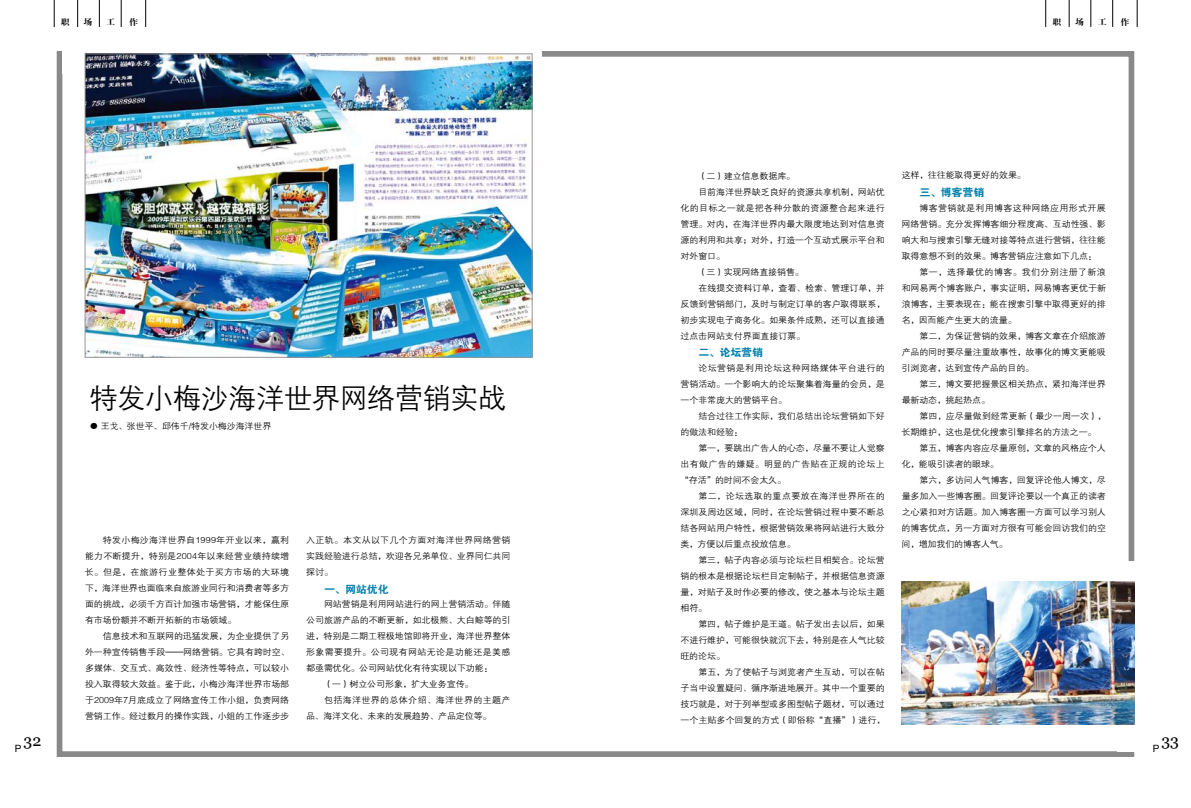
<style>
.page{position:relative;width:1191px;height:808px;background:#fff}
.page>*{position:absolute;margin:0;border:0;box-sizing:border-box;transform-origin:0 0}
.t1{font:28.1px "FZZDXJW GB1 0";letter-spacing:-.01em;color:#000}
.t2{font:16px "Georgia";color:#000}
.t3{font:10.4px "FZDHTJW GB1 0";letter-spacing:-.01em;color:#007fab;scale:1.05 1}
.t4{font:8.6px/16px "FZZDXJW GB1 0";letter-spacing:-.01em;color:#000;text-align:justify;scale:1.05 1}
.t5{font:8.6px "FZZDXJW GB1 0";letter-spacing:.035em;color:#000;scale:1.05 1}
.t6{font:8.6px "FZZDXJW GB1 0";letter-spacing:.04em;color:#000;scale:1.05 1}
.t7{font:8.6px "FZDBSJW GB1 0";color:#000;scale:1.05 1}
</style>
<div class="page">
<div style="left:57px;top:51px;width:1077px;height:706px;border:6px solid #898989"></div>
<div style="left:1117px;top:561px;width:60px;height:190px;background:#fff"></div>
<div style="left:62px;top:40px;width:480px;height:34px;background:#fff"></div>
<img style="left:87px;top:55px;width:443px;height:301px">
<div style="left:85px;top:53px;width:447px;height:305px;border:1px solid #9a9598"></div>
<img style="left:901px;top:582px;width:233px;height:142px">
<svg style="left:54px;top:0;width:1px;height:27px"></svg>
<svg style="left:77px;top:0;width:1px;height:27px"></svg>
<svg style="left:99px;top:0;width:1px;height:27px"></svg>
<svg style="left:121px;top:0;width:1px;height:27px"></svg>
<svg style="left:145px;top:0;width:1px;height:27px"></svg>
<svg style="left:1045px;top:0;width:1px;height:27px"></svg>
<svg style="left:1068px;top:0;width:1px;height:27px"></svg>
<svg style="left:1090px;top:0;width:1px;height:27px"></svg>
<svg style="left:1112px;top:0;width:1px;height:27px"></svg>
<svg style="left:1136px;top:0;width:1px;height:27px"></svg>
<p class="t7" style="left:61px;top:18px;width:10px">职</p>
<p class="t7" style="left:84px;top:18px;width:10px">场</p>
<p class="t7" style="left:106px;top:18px;width:10px">工</p>
<p class="t7" style="left:129px;top:18px;width:10px">作</p>
<h2 class="t2" style="left:15px;top:731px;width:28px"><sub>P</sub>32</h2>
<h1 class="t1" style="left:89px;top:384px;width:418px">特发小梅沙海洋世界网络营销实战</h1>
<p class="t4" style="left:89px;top:418px;width:175px">● 王戈、张世平、邱伟千/特发小梅沙海洋世界</p>
<p class="t4" style="left:85px;top:532px;width:196px;text-indent:18px">特发小梅沙海洋世界自1999年开业以来，赢利能力不断提升，特别是2004年以来经营业绩持续增长。但是，在旅游行业整体处于买方市场的大环境下，海洋世界也面临来自旅游业同行和消费者等多方面的挑战，必须千方百计加强市场营销，才能保住原有市场份额并不断开拓新的市场领域。</p>
<p class="t4" style="left:85px;top:628px;width:196px;text-indent:18px">信息技术和互联网的迅猛发展，为企业提供了另外一种宣传销售手段——网络营销。它具有跨时空、多媒体、交互式、高效性、经济性等特点，可以较小投入取得较大效益。鉴于此，小梅沙海洋世界市场部于2009年7月底成立了网络宣传工作小组，负责网络营销工作。经过数月的操作实践，小组的工作逐步步</p>
<p class="t4" style="left:306px;top:532px;width:196px">入正轨。本文从以下几个方面对海洋世界网络营销实践经验进行总结，欢迎各兄弟单位、业界同仁共同探讨。</p>
<p class="t3" style="left:324px;top:583px;width:63px">一、网站优化</p>
<p class="t4" style="left:324px;top:596px;width:179px">网站营销是利用网站进行的网上营销活动。伴随</p>
<p class="t4" style="left:306px;top:612px;width:196px">公司旅游产品的不断更新，如北极熊、大白鲸等的引</p>
<p class="t4" style="left:306px;top:628px;width:196px">进，特别是二期工程极地馆即将开业，海洋世界整体</p>
<p class="t5" style="left:306px;top:647px;width:196px">形象需要提升。公司现有网站无论是功能还是美感</p>
<p class="t4" style="left:306px;top:660px;width:179px">都亟需优化。公司网站优化有待实现以下功能：</p>
<p class="t4" style="left:324px;top:676px;width:144px">（一）树立公司形象，扩大业务宣传。</p>
<p class="t6" style="left:324px;top:695px;width:179px">包括海洋世界的总体介绍、海洋世界的主题产</p>
<p class="t4" style="left:306px;top:708px;width:178px">品、海洋文化、未来的发展趋势、产品定位等。</p>
<p class="t7" style="left:1052px;top:18px;width:10px">职</p>
<p class="t7" style="left:1075px;top:18px;width:10px">场</p>
<p class="t7" style="left:1097px;top:18px;width:10px">工</p>
<p class="t7" style="left:1120px;top:18px;width:10px">作</p>
<p class="t4" style="left:698px;top:168px;width:94px">（二）建立信息数据库。</p>
<p class="t4" style="left:698px;top:184px;width:179px">目前海洋世界缺乏良好的资源共享机制，网站优</p>
<p class="t5" style="left:680px;top:203px;width:196px">化的目标之一就是把各种分散的资源整合起来进行</p>
<p class="t4" style="left:680px;top:216px;width:196px">管理。对内，在海洋世界内最大限度地达到对信息资</p>
<p class="t4" style="left:680px;top:232px;width:196px">源的利用和共享；对外，打造一个互动式展示平台和</p>
<p class="t4" style="left:680px;top:248px;width:44px">对外窗口。</p>
<p class="t4" style="left:698px;top:264px;width:102px">（三）实现网络直接销售。</p>
<p class="t4" style="left:698px;top:280px;width:179px">在线提交资料订单，查看、检索、管理订单，并</p>
<p class="t4" style="left:680px;top:296px;width:196px">反馈到营销部门，及时与制定订单的客户取得联系，</p>
<p class="t4" style="left:680px;top:312px;width:196px">初步实现电子商务化。如果条件成熟，还可以直接通</p>
<p class="t4" style="left:680px;top:328px;width:120px">过点击网站支付界面直接订票。</p>
<p class="t3" style="left:698px;top:347px;width:63px">二、论坛营销</p>
<p class="t4" style="left:680px;top:360px;width:196px;text-indent:18px">论坛营销是利用论坛这种网络媒体平台进行的营销活动。一个影响大的论坛聚集着海量的会员，是一个非常庞大的营销平台。</p>
<p class="t4" style="left:680px;top:408px;width:196px;text-indent:18px">结合过往工作实际，我们总结出论坛营销如下好的做法和经验：</p>
<p class="t4" style="left:680px;top:440px;width:196px;text-indent:18px">第一，要跳出广告人的心态，尽量不要让人觉察出有做广告的嫌疑。明显的广告贴在正规的论坛上“存活”的时间不会太久。</p>
<p class="t4" style="left:680px;top:488px;width:196px;text-indent:18px">第二，论坛选取的重点要放在海洋世界所在的深圳及周边区域，同时，在论坛营销过程中要不断总结各网站用户特性，根据营销效果将网站进行大致分类，方便以后重点投放信息。</p>
<p class="t4" style="left:680px;top:552px;width:196px;text-indent:18px">第三，帖子内容必须与论坛栏目相契合。论坛营销的根本是根据论坛栏目定制帖子，并根据信息资源量，对贴子及时作必要的修改，使之基本与论坛主题相符。</p>
<p class="t4" style="left:680px;top:616px;width:196px;text-indent:18px">第四，帖子维护是王道。帖子发出去以后，如果不进行维护，可能很快就沉下去，特别是在人气比较旺的论坛。</p>
<p class="t4" style="left:680px;top:664px;width:197px;text-indent:18px">第五，为了使帖子与浏览者产生互动，可以在帖子当中设置疑问、循序渐进地展开。其中一个重要的技巧就是，对于列举型或多图型帖子题材，可以通过一个主贴多个回复的方式（即俗称“直播”）进行，</p>
<p class="t4" style="left:901px;top:168px;width:120px">这样，往往能取得更好的效果。</p>
<p class="t3" style="left:919px;top:187px;width:63px">三、博客营销</p>
<p class="t4" style="left:901px;top:200px;width:196px;text-indent:18px">博客营销就是利用博客这种网络应用形式开展网络营销。充分发挥博客细分程度高、互动性强、影响大和与搜索引擎无缝对接等特点进行营销，往往能取得意想不到的效果。博客营销应注意如下几点：</p>
<p class="t4" style="left:901px;top:264px;width:196px;text-indent:18px">第一，选择最优的博客。我们分别注册了新浪和网易两个博客账户，事实证明，网易博客更优于新浪博客，主要表现在：能在搜索引擎中取得更好的排名，因而能产生更大的流量。</p>
<p class="t4" style="left:901px;top:328px;width:196px;text-indent:18px">第二，为保证营销的效果，博客文章在介绍旅游产品的同时要尽量注重故事性，故事化的博文更能吸引浏览者，达到宣传产品的目的。</p>
<p class="t4" style="left:901px;top:376px;width:196px;text-indent:18px">第三，博文要把握景区相关热点，紧扣海洋世界最新动态，挑起热点。</p>
<p class="t4" style="left:901px;top:408px;width:197px;text-indent:18px">第四，应尽量做到经常更新（最少一周一次），长期维护，这也是优化搜索引擎排名的方法之一。</p>
<p class="t4" style="left:901px;top:440px;width:196px;text-indent:18px">第五，博客内容应尽量原创，文章的风格应个人化，能吸引读者的眼球。</p>
<p class="t4" style="left:901px;top:472px;width:196px;text-indent:18px">第六，多访问人气博客，回复评论他人博文，尽量多加入一些博客圈。回复评论要以一个真正的读者之心紧扣对方话题。加入博客圈一方面可以学习别人的博客优点，另一方面对方很有可能会回访我们的空间，增加我们的博客人气。</p>
<h2 class="t2" style="left:1152px;top:731px;width:28px"><sub>P</sub>33</h2>
</div>
